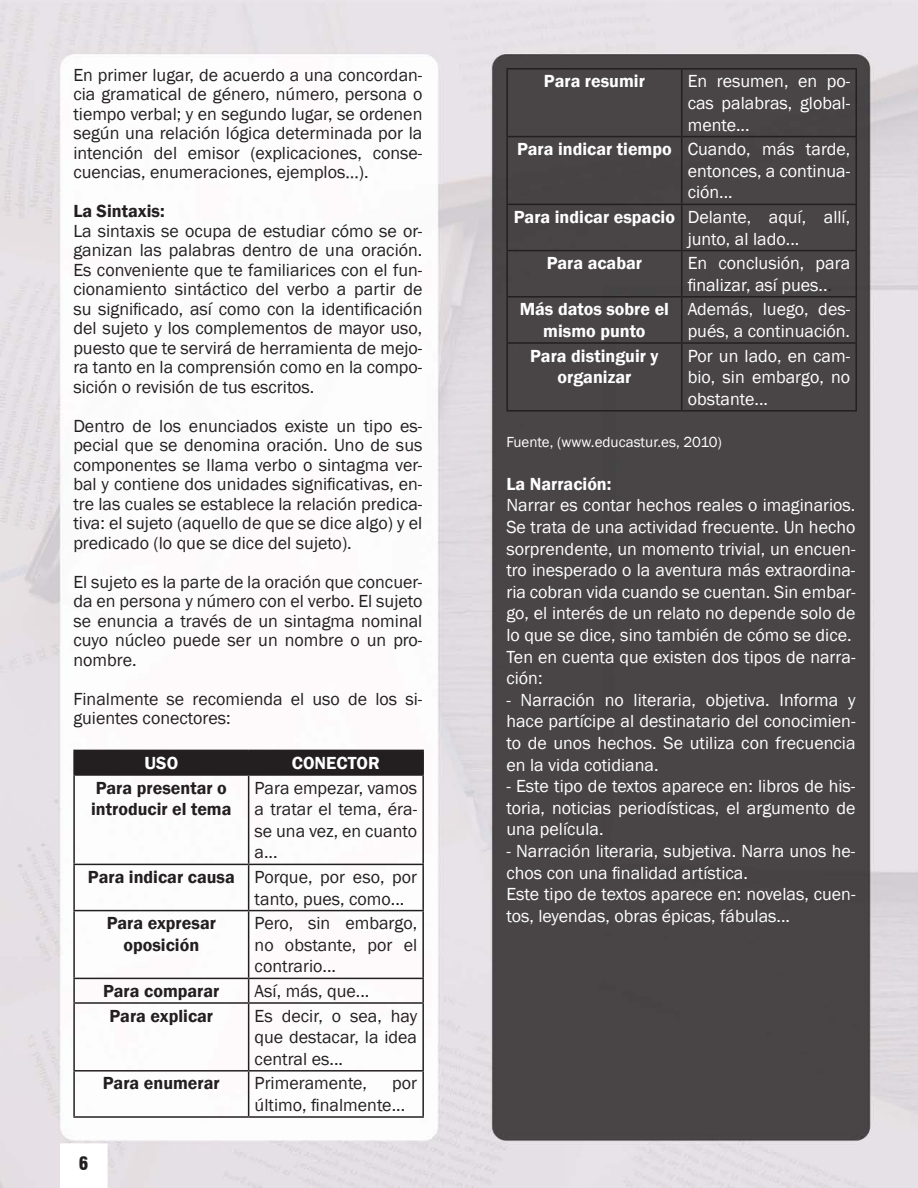
<style>
.page{position:relative;width:918px;height:1188px;background:#fff}
.page>*{position:absolute;margin:0;border:0;box-sizing:border-box;transform-origin:0 0}
.t1{font:18px/19.5px "Franklin Gothic";color:#231f20;text-align:justify}
.t2{font:18px/21.6px "Franklin Gothic";color:#fff;text-align:justify}
.t3{font:600 18px/21.6px "Franklin Gothic";color:#fff;text-align:center}
.t4{font:600 18px/21.6px "Franklin Gothic";color:#231f20}
.t5{font:900 condensed 18px "Swiss 721 BT";color:#231f20}
.t6{font:15px "Franklin Gothic";color:#fff}
.s1{color:#231f20}
</style>
<div class="page">
<img style="left:0;top:0;width:918px;height:1188px">
<hr style="left:73px;top:750px;width:176px;height:1px;background:#231f20">
<hr style="left:73px;top:751px;width:2px;height:23px;background:#231f20">
<hr style="left:249px;top:750px;width:175px;height:1px;background:#231f20">
<div style="left:75px;top:750px;width:347px;height:24px;background:#231f20"></div>
<hr style="left:422px;top:751px;width:2px;height:23px;background:#231f20">
<hr style="left:73px;top:774px;width:176px;height:2px;background:#231f20">
<hr style="left:73px;top:776px;width:2px;height:88px;background:#231f20">
<hr style="left:249px;top:774px;width:175px;height:2px;background:#231f20">
<hr style="left:248px;top:776px;width:1px;height:88px;background:#231f20">
<hr style="left:422px;top:776px;width:2px;height:88px;background:#231f20">
<hr style="left:73px;top:864px;width:176px;height:1px;background:#231f20">
<hr style="left:73px;top:865px;width:2px;height:45px;background:#231f20">
<hr style="left:249px;top:864px;width:175px;height:1px;background:#231f20">
<hr style="left:248px;top:865px;width:1px;height:45px;background:#231f20">
<hr style="left:422px;top:865px;width:2px;height:45px;background:#231f20">
<hr style="left:73px;top:910px;width:176px;height:1px;background:#231f20">
<hr style="left:73px;top:911px;width:2px;height:67px;background:#231f20">
<hr style="left:249px;top:910px;width:175px;height:1px;background:#231f20">
<hr style="left:248px;top:911px;width:1px;height:67px;background:#231f20">
<hr style="left:422px;top:911px;width:2px;height:67px;background:#231f20">
<hr style="left:73px;top:978px;width:176px;height:1px;background:#231f20">
<hr style="left:73px;top:979px;width:2px;height:23px;background:#231f20">
<hr style="left:249px;top:978px;width:175px;height:1px;background:#231f20">
<svg style="left:248px;top:979px;width:1px;height:23px"></svg>
<hr style="left:422px;top:979px;width:2px;height:23px;background:#231f20">
<hr style="left:73px;top:1002px;width:176px;height:2px;background:#231f20">
<hr style="left:73px;top:1004px;width:2px;height:66px;background:#231f20">
<hr style="left:249px;top:1002px;width:175px;height:2px;background:#231f20">
<hr style="left:248px;top:1004px;width:1px;height:66px;background:#231f20">
<hr style="left:422px;top:1004px;width:2px;height:66px;background:#231f20">
<hr style="left:73px;top:1070px;width:176px;height:2px;background:#231f20">
<hr style="left:73px;top:1072px;width:2px;height:44px;background:#231f20">
<hr style="left:249px;top:1070px;width:175px;height:2px;background:#231f20">
<hr style="left:248px;top:1072px;width:1px;height:44px;background:#231f20">
<hr style="left:422px;top:1072px;width:2px;height:44px;background:#231f20">
<hr style="left:73px;top:1116px;width:176px;height:2px;background:#231f20">
<hr style="left:249px;top:1116px;width:175px;height:2px;background:#231f20">
<hr style="left:681px;top:70px;width:1px;height:66px;background:#231f20">
<hr style="left:506px;top:136px;width:176px;height:1px;background:#231f20">
<hr style="left:682px;top:136px;width:175px;height:1px;background:#231f20">
<hr style="left:681px;top:137px;width:1px;height:67px;background:#231f20">
<hr style="left:506px;top:204px;width:176px;height:1px;background:#231f20">
<hr style="left:682px;top:204px;width:175px;height:1px;background:#231f20">
<hr style="left:681px;top:205px;width:1px;height:45px;background:#231f20">
<hr style="left:506px;top:250px;width:176px;height:1px;background:#231f20">
<hr style="left:682px;top:250px;width:175px;height:1px;background:#231f20">
<hr style="left:681px;top:251px;width:1px;height:45px;background:#231f20">
<hr style="left:506px;top:296px;width:176px;height:2px;background:#231f20">
<hr style="left:682px;top:296px;width:175px;height:2px;background:#231f20">
<hr style="left:681px;top:298px;width:1px;height:44px;background:#231f20">
<hr style="left:506px;top:342px;width:176px;height:2px;background:#231f20">
<hr style="left:682px;top:342px;width:175px;height:2px;background:#231f20">
<hr style="left:681px;top:344px;width:1px;height:66px;background:#231f20">
<hr style="left:506px;top:68px;width:176px;height:2px;background:#231f20">
<hr style="left:506px;top:70px;width:2px;height:66px;background:#231f20">
<hr style="left:682px;top:68px;width:175px;height:2px;background:#231f20">
<hr style="left:855px;top:70px;width:2px;height:66px;background:#231f20">
<hr style="left:506px;top:137px;width:2px;height:67px;background:#231f20">
<hr style="left:855px;top:137px;width:2px;height:67px;background:#231f20">
<hr style="left:506px;top:205px;width:2px;height:45px;background:#231f20">
<hr style="left:855px;top:205px;width:2px;height:45px;background:#231f20">
<hr style="left:506px;top:251px;width:2px;height:45px;background:#231f20">
<hr style="left:855px;top:251px;width:2px;height:45px;background:#231f20">
<hr style="left:506px;top:298px;width:2px;height:44px;background:#231f20">
<hr style="left:855px;top:298px;width:2px;height:44px;background:#231f20">
<hr style="left:506px;top:344px;width:2px;height:66px;background:#231f20">
<hr style="left:855px;top:344px;width:2px;height:66px;background:#231f20">
<hr style="left:506px;top:410px;width:176px;height:2px;background:#231f20">
<hr style="left:682px;top:410px;width:175px;height:2px;background:#231f20">
<div style="left:61px;top:1144px;width:46px;height:43px;background:#fff"></div>
<div style="left:60px;top:1143px;width:48px;height:45px;border:2px solid #fff"></div>
<p class="t1" style="left:73px;top:65px;width:351px">En primer lugar, de acuerdo a una concordan&shy;cia gramatical de género, número, persona o tiempo verbal; y en segundo lugar, se ordenen según una relación lógica determinada por la intención del emisor (explicaciones, conse&shy;cuencias, enumeraciones, ejemplos…).</p>
<p class="t4" style="left:73px;top:201px;width:93px">La Sintaxis:</p>
<p class="t1" style="left:73px;top:221px;width:351px">La sintaxis se ocupa de estudiar cómo se or&shy;ganizan las palabras dentro de una oración.<br>Es conveniente que te familiarices con el fun&shy;cionamiento sintáctico del verbo a partir de su significado, así como con la identificación del sujeto y los complementos de mayor uso, puesto que te servirá de herramienta de mejo&shy;ra tanto en la comprensión como en la compo&shy;sición o revisión de tus escritos.</p>
<p class="t1" style="left:73px;top:416px;width:351px">Dentro de los enunciados existe un tipo es&shy;pecial que se denomina oración. Uno de sus componentes se llama verbo o sintagma ver&shy;bal y contiene dos unidades significativas, en&shy;tre las cuales se establece la relación predica&shy;tiva: el sujeto (aquello de que se dice algo) y el predicado (lo que se dice del sujeto).</p>
<p class="t1" style="left:73px;top:572px;width:351px">El sujeto es la parte de la oración que concuer&shy;da en persona y número con el verbo. El sujeto se enuncia a través de un sintagma nominal cuyo núcleo puede ser un nombre o un pro&shy;nombre.</p>
<p class="t1" style="left:73px;top:689px;width:351px">Finalmente se recomienda el uso de los si&shy;guientes conectores:</p>
<p class="t3" style="left:145px;top:752px;width:35px">USO</p>
<p class="t3" style="left:292px;top:752px;width:90px">CONECTOR</p>
<p class="t4" style="left:91px;top:777px;width:142px">Para presentar o introducir el tema</p>
<p class="t1" style="left:255px;top:777px;width:164px;line-height:21.6px">Para empezar, vamos a tratar el tema, éra&shy;se una vez, en cuanto a...</p>
<p class="t4" style="left:88px;top:866px;width:148px">Para indicar causa</p>
<p class="t1" style="left:255px;top:867px;width:164px;line-height:21.6px">Porque, por eso, por tanto, pues, como...</p>
<p class="t4" style="left:107px;top:913px;width:111px">Para expresar</p>
<p class="t4" style="left:123px;top:934px;width:77px">oposición</p>
<p class="t1" style="left:255px;top:913px;width:164px;line-height:21.6px">Pero, sin embargo, no obstante, por el contrario...</p>
<p class="t4" style="left:103px;top:980px;width:118px">Para comparar</p>
<p class="t1" style="left:255px;top:982px;width:116px">Así, más, que...</p>
<p class="t4" style="left:110px;top:1005px;width:105px">Para explicar</p>
<p class="t1" style="left:255px;top:1005px;width:164px;line-height:21.6px">Es decir, o sea, hay que destacar, la idea central es...</p>
<p class="t4" style="left:103px;top:1073px;width:118px">Para enumerar</p>
<p class="t1" style="left:255px;top:1074px;width:114px">Primeramente,</p>
<p class="t1" style="left:255px;top:1073px;width:164px;line-height:21.6px;text-indent:138px">por último, finalmente...</p>
<p class="t5" style="left:79px;top:1153px;width:11px">6</p>
<p class="t3" style="left:544px;top:71px;width:102px">Para resumir</p>
<p class="t2" style="left:688px;top:71px;width:164px">En resumen, en po&shy;cas palabras, global&shy;mente...</p>
<p class="t3" style="left:517px;top:139px;width:156px">Para indicar tiempo</p>
<p class="t2" style="left:688px;top:139px;width:164px">Cuando, más tarde, entonces, a continua&shy;ción...</p>
<p class="t3" style="left:514px;top:206px;width:163px">Para indicar espacio</p>
<p class="t2" style="left:688px;top:207px;width:164px">Delante, aquí, allí, junto, al lado...</p>
<p class="t3" style="left:547px;top:253px;width:97px">Para acabar</p>
<p class="t2" style="left:688px;top:253px;width:164px">En conclusión, para finalizar, así pues..<span class="s1">.</span></p>
<p class="t3" style="left:520px;top:299px;width:151px">Más datos sobre el mismo punto</p>
<p class="t2" style="left:688px;top:299px;width:164px">Además, luego, des&shy;pués, a continuación.</p>
<p class="t3" style="left:530px;top:345px;width:130px">Para distinguir y organizar</p>
<p class="t2" style="left:688px;top:345px;width:164px">Por un lado, en cam&shy;bio, sin embargo, no obstante...</p>
<p class="t6" style="left:506px;top:432px;width:217px">Fuente, (www.educastur.es, 2010)</p>
<p class="t3" style="left:506px;top:473px;width:107px">La Narración:</p>
<p class="t2" style="left:506px;top:495px;width:351px">Narrar es contar hechos reales o imaginarios.<br>Se trata de una actividad frecuente. Un hecho sorprendente, un momento trivial, un encuen&shy;tro inesperado o la aventura más extraordina&shy;ria cobran vida cuando se cuentan. Sin embar&shy;go, el interés de un relato no depende solo de lo que se dice, sino también de cómo se dice.</p>
<p class="t2" style="left:506px;top:646px;width:351px">Ten en cuenta que existen dos tipos de narra&shy;ción:</p>
<p class="t2" style="left:506px;top:689px;width:351px">- Narración no literaria, objetiva. Informa y hace partícipe al destinatario del conocimien&shy;to de unos hechos. Se utiliza con frecuencia en la vida cotidiana.</p>
<p class="t2" style="left:506px;top:776px;width:351px">- Este tipo de textos aparece en: libros de his&shy;toria, noticias periodísticas, el argumento de una película.</p>
<p class="t2" style="left:506px;top:841px;width:351px">- Narración literaria, subjetiva. Narra unos he&shy;chos con una finalidad artística.</p>
<p class="t2" style="left:506px;top:884px;width:351px">Este tipo de textos aparece en: novelas, cuen&shy;tos, leyendas, obras épicas, fábulas...</p>
</div>
